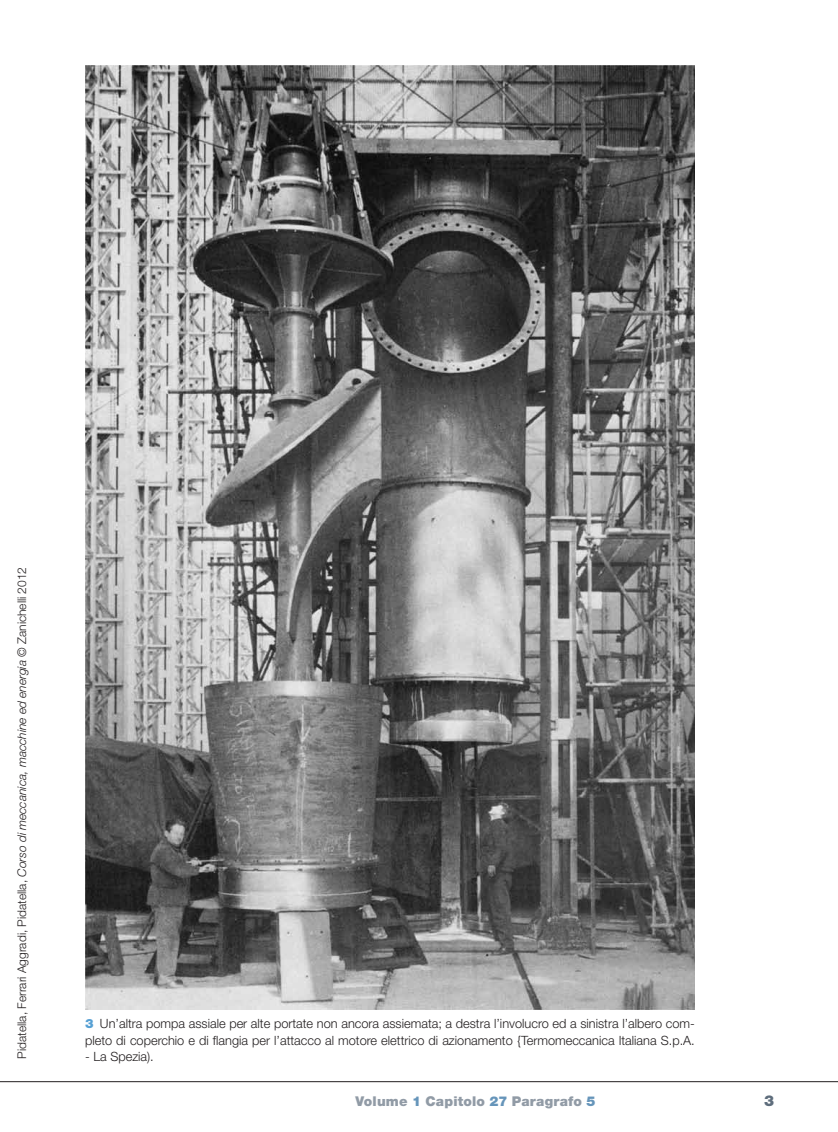
<style>
.page{position:relative;width:838px;height:1132px;background:#fff}
.page>*{position:absolute;margin:0;border:0;box-sizing:border-box;transform-origin:0 0}
.t1{font:900 15px "Helvetica Neue";color:#5e6d7c}
.t2{font:900 13.5px "Helvetica Neue";letter-spacing:.01em;color:#919ba6}
.t3{font:300 12.75px/16.5px "Helvetica Neue";color:#231f20}
.t4{font:300 12px "Helvetica Neue";color:#231f20}
.s1{font-style:italic}
.s2{font-weight:900;color:#56a0d4}
.s3{color:#6695ba}
</style>
<div class="page">
<hr style="left:0;top:1080px;width:838px;height:1px;background:#231f20">
<img style="left:85px;top:66px;width:609px;height:943px">
<p class="t4" style="left:14px;top:1058px;width:493px;rotate:-90deg">Pidatella, Ferrari Aggradi, Pidatella, <span class="s1">Corso di meccanica, macchine ed energia</span> © Zanichelli 2012</p>
<p class="t3" style="left:85px;top:1014px;width:611px"><span class="s2">3</span> Un’altra pompa assiale per alte portate non ancora assiemata; a destra l’involucro ed a sinistra l’albero com&shy;pleto di coperchio e di flangia per l’attacco al motore elettrico di azionamento {Termomeccanica Italiana S.p.A.</p>
<p class="t3" style="left:85px;top:1047px;width:70px">- La Spezia).</p>
<p class="t2" style="left:355px;top:1093px;width:241px">Volume <span class="s3">1</span> Capitolo <span class="s3">27</span> Paragrafo <span class="s3">5</span></p>
<p class="t1" style="left:764px;top:1091px;width:12px">3</p>
</div>
